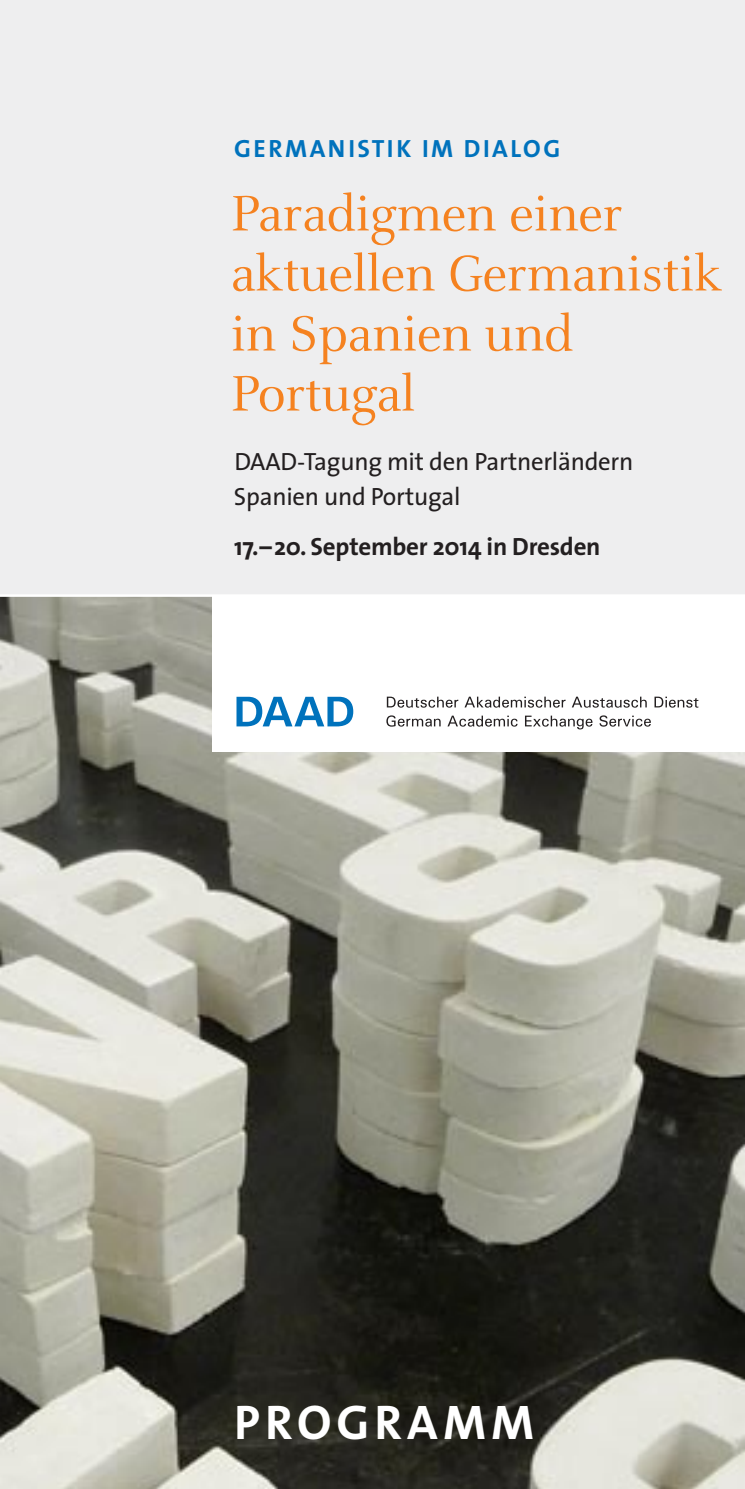
<style>
.page{position:relative;width:745px;height:1489px;background:#fff}
.page>*{position:absolute;margin:0;border:0;box-sizing:border-box;transform-origin:0 0}
.t1{font:55px/60px "Celeste";letter-spacing:-.01em;color:#f58220}
.t2{font:700 48.75px "The Sans";letter-spacing:.1em;color:#fff}
.t3{font:25px/35px "The Sans";letter-spacing:-.01em;color:#231f20}
.t4{font:700 25px "The Sans";letter-spacing:-.01em;color:#231f20}
.t5{font:700 25px "The Sans";letter-spacing:.1em;color:#0072bc}
</style>
<div class="page">
<img style="left:0;top:597px;width:744px;height:891px">
<div style="left:0;top:0;width:744px;height:595px;background:#eeeeef"></div>
<div style="left:213px;top:595px;width:531px;height:155px;background:#fff"></div>
<svg style="left:236px;top:696px;width:117px;height:30px"></svg>
<svg style="left:386px;top:696px;width:72px;height:11px"></svg>
<svg style="left:464px;top:696px;width:101px;height:11px"></svg>
<svg style="left:572px;top:696px;width:74px;height:11px"></svg>
<svg style="left:654px;top:696px;width:44px;height:11px"></svg>
<svg style="left:386px;top:715px;width:54px;height:11px"></svg>
<svg style="left:447px;top:715px;width:70px;height:11px"></svg>
<svg style="left:525px;top:715px;width:67px;height:14px"></svg>
<svg style="left:599px;top:715px;width:51px;height:11px"></svg>
<hr style="left:0;top:594px;width:744px;height:3px;background:#fff">
<p class="t5" style="left:234px;top:128px;width:327px">G ERMANISTIK IM DIALOG</p>
<p class="t1" style="left:230px;top:185px;width:492px">Paradigmen einer aktuellen Germanistik in Spanien und<br>Portugal</p>
<p class="t3" style="left:234px;top:443px;width:401px">DAAD-Tagung mit den Partnerländern<br>Spanien und Portugal</p>
<p class="t4" style="left:234px;top:526px;width:367px">17.–20. SEPTEMBER 2014 IN DRESDEN</p>
<p class="t2" style="left:234px;top:1381px;width:301px">PROGRAMM</p>
</div>
